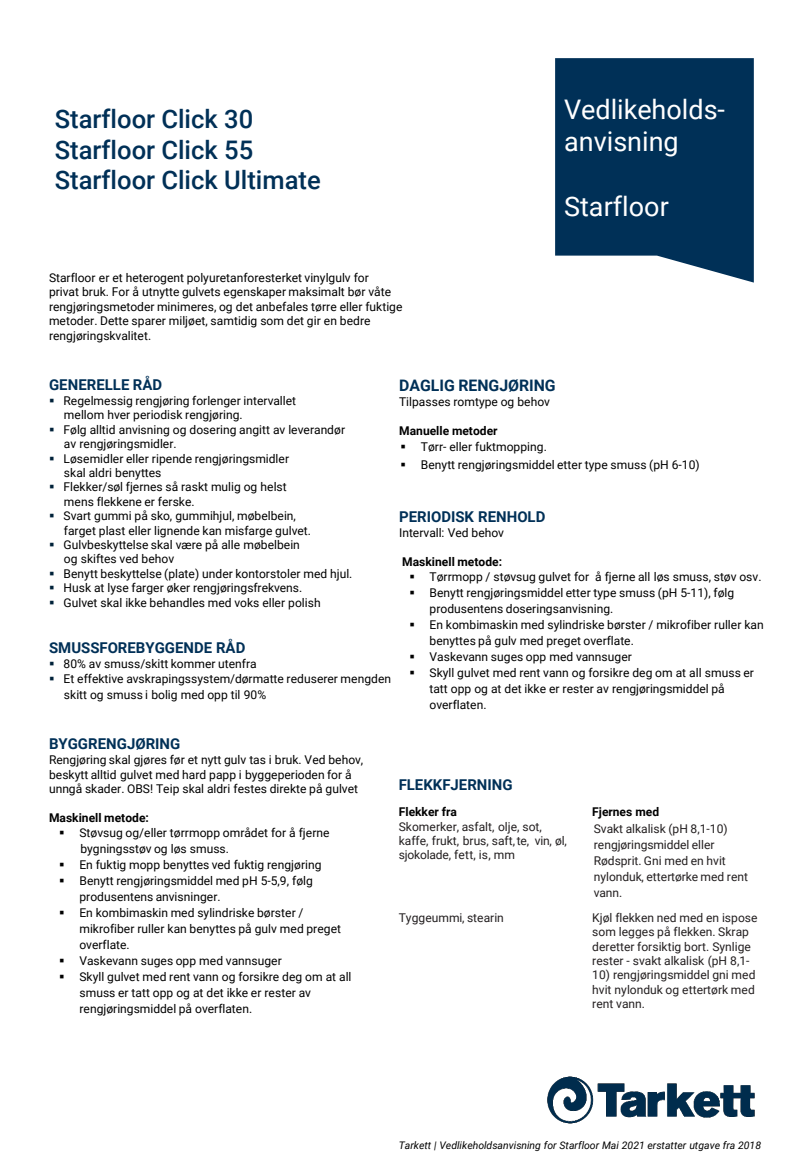
<style>
.page{position:relative;width:810px;height:1170px;background:#fff}
.page>*{position:absolute;margin:0;border:0;box-sizing:border-box;transform-origin:0 0}
.t1{font:27px/32.4px "Roboto";color:#fff}
.t2{font:500 25.5px "Roboto";color:#003057}
.t3{font:700 15.9px "Roboto";color:#003057}
.t4{font:700 15px "Roboto";color:#003057}
.t5{font:12px/15.9px "Roboto";color:#000}
.t6{font:12px/14.4px "Roboto";color:#231f20}
.t7{font:700 12px "Roboto";color:#000}
.t8{font:italic 10.5px "Roboto";color:#000}
.s1{color:#00223a}
</style>
<div class="page">
<img style="left:547px;top:1076px;width:207px;height:48px">
<svg style="left:555px;top:58px;width:199px;height:225px;background:#184366"></svg>
<p class="t2" style="left:55px;top:101px;width:200px">Starfloor Click 30</p>
<p class="t2" style="left:55px;top:132px;width:200px">Starfloor Click 55</p>
<p class="t2" style="left:55px;top:163px;width:267px">Starfloor Click Ultimate</p>
<p class="t5" style="left:49px;top:269px;width:321px">Starfloor er et heterogent polyuretanforesterket vinylgulv for</p>
<p class="t5" style="left:49px;top:284px;width:344px">privat bruk. For å utnytte gulvets egenskaper maksimalt bør våte</p>
<p class="t5" style="left:49px;top:299px;width:355px;line-height:14.4px">rengjøringsmetoder minimeres, og det anbefales tørre eller fuktige metoder. Dette sparer miljøet, samtidig som det gir en bedre</p>
<p class="t5" style="left:49px;top:327px;width:104px">rengjøringskvalitet.</p>
<p class="t1" style="left:564px;top:92px;width:162px">Vedlikeholds&shy;anvisning</p>
<p class="t1" style="left:564px;top:189px;width:106px">Starfloor</p>
<p class="t4" style="left:49px;top:374px;width:115px">GENERELLE RÅD</p>
<p class="t5" style="left:49px;top:392px;width:249px"><span class="s1">▪</span> Regelmessig rengjøring forlenger intervallet</p>
<p class="t5" style="left:64px;top:407px;width:180px">mellom hver periodisk rengjøring.</p>
<p class="t5" style="left:49px;top:421px;width:298px"><span class="s1">▪</span> Følg alltid anvisning og dosering angitt av leverandør</p>
<p class="t5" style="left:64px;top:435px;width:114px">av rengjøringsmidler.</p>
<p class="t5" style="left:49px;top:450px;width:242px"><span class="s1">▪</span> Løsemidler eller ripende rengjøringsmidler</p>
<p class="t5" style="left:64px;top:464px;width:99px">skal aldri benyttes</p>
<p class="t5" style="left:49px;top:479px;width:239px"><span class="s1">▪</span> Flekker/søl fjernes så raskt mulig og helst</p>
<p class="t5" style="left:64px;top:493px;width:132px">mens flekkene er ferske.</p>
<p class="t5" style="left:49px;top:507px;width:248px"><span class="s1">▪</span> Svart gummi på sko, gummihjul, møbelbein,</p>
<p class="t5" style="left:64px;top:522px;width:249px">farget plast eller lignende kan misfarge gulvet.</p>
<p class="t5" style="left:49px;top:536px;width:252px"><span class="s1">▪</span> Gulvbeskyttelse skal være på alle møbelbein</p>
<p class="t5" style="left:64px;top:551px;width:112px">og skiftes ved behov</p>
<p class="t5" style="left:49px;top:565px;width:305px"><span class="s1">▪</span> Benytt beskyttelse (plate) under kontorstoler med hjul.</p>
<p class="t5" style="left:49px;top:579px;width:255px"><span class="s1">▪</span> Husk at lyse farger øker rengjøringsfrekvens.</p>
<p class="t5" style="left:49px;top:594px;width:273px"><span class="s1">▪</span> Gulvet skal ikke behandles med voks eller polish</p>
<p class="t4" style="left:49px;top:637px;width:198px">SMUSSFOREBYGGENDE RÅD</p>
<p class="t5" style="left:49px;top:655px;width:209px"><span class="s1">▪</span> 80% av smuss/skitt kommer utenfra</p>
<p class="t5" style="left:49px;top:670px;width:343px"><span class="s1">▪</span> Et effektive avskrapingssystem/dørmatte reduserer mengden</p>
<p class="t5" style="left:64px;top:686px;width:204px">skitt og smuss i bolig med opp til 90%</p>
<p class="t3" style="left:399px;top:374px;width:158px">DAGLIG RENGJØRING</p>
<p class="t5" style="left:399px;top:393px;width:152px">Tilpasses romtype og behov</p>
<p class="t7" style="left:399px;top:422px;width:100px">Manuelle metoder</p>
<p class="t5" style="left:401px;top:439px;width:148px">▪ Tørr- eller fuktmopping.</p>
<p class="t5" style="left:401px;top:456px;width:301px">▪ Benytt rengjøringsmiddel etter type smuss (pH 6-10)</p>
<p class="t4" style="left:399px;top:506px;width:148px">PERIODISK RENHOLD</p>
<p class="t5" style="left:399px;top:524px;width:107px">Intervall: Ved behov</p>
<p class="t7" style="left:402px;top:553px;width:101px">Maskinell metode:</p>
<p class="t5" style="left:409px;top:568px;width:354px">▪ Tørrmopp / støvsug gulvet for å fjerne all løs smuss, støv osv.</p>
<p class="t5" style="left:430px;top:584px;width:306px;text-indent:-20px">▪ Benytt rengjøringsmiddel etter type smuss (pH 5-11), følg produsentens doseringsanvisning.</p>
<p class="t5" style="left:430px;top:616px;width:336px;text-indent:-20px">▪ En kombimaskin med sylindriske børster / mikrofiber ruller kan benyttes på gulv med preget overflate.</p>
<p class="t5" style="left:409px;top:648px;width:224px">▪ Vaskevann suges opp med vannsuger</p>
<p class="t5" style="left:430px;top:664px;width:326px;text-indent:-20px">▪ Skyll gulvet med rent vann og forsikre deg om at all smuss er tatt opp og at det ikke er rester av rengjøringsmiddel på overflaten.</p>
<p class="t4" style="left:49px;top:733px;width:133px">BYGGRENGJØRING</p>
<p class="t5" style="left:49px;top:752px;width:316px;line-height:14.4px">Rengjøring skal gjøres før et nytt gulv tas i bruk. Ved behov, beskytt alltid gulvet med hard papp i byggeperioden for å unngå skader. OBS! Teip skal aldri festes direkte på gulvet</p>
<p class="t7" style="left:49px;top:809px;width:101px">Maskinell metode:</p>
<p class="t5" style="left:59px;top:824px;width:272px">▪ Støvsug og/eller tørrmopp området for å fjerne</p>
<p class="t5" style="left:80px;top:840px;width:150px">bygningsstøv og løs smuss.</p>
<p class="t5" style="left:59px;top:856px;width:264px">▪ En fuktig mopp benyttes ved fuktig rengjøring</p>
<p class="t5" style="left:79px;top:872px;width:235px;text-indent:-20px">▪ Benytt rengjøringsmiddel med pH 5-5,9, følg produsentens anvisninger.</p>
<p class="t5" style="left:79px;top:904px;width:263px;text-indent:-20px">▪ En kombimaskin med sylindriske børster / mikrofiber ruller kan benyttes på gulv med preget overflate.</p>
<p class="t5" style="left:59px;top:952px;width:224px">▪ Vaskevann suges opp med vannsuger</p>
<p class="t5" style="left:79px;top:968px;width:274px;text-indent:-20px">▪ Skyll gulvet med rent vann og forsikre deg om at all smuss er tatt opp og at det ikke er rester av rengjøringsmiddel på overflaten.</p>
<p class="t4" style="left:399px;top:774px;width:115px">FLEKKFJERNING</p>
<p class="t7" style="left:399px;top:804px;width:60px">Flekker fra</p>
<p class="t6" style="left:399px;top:819px;width:169px">Skomerker, asfalt, olje, sot, kaffe, frukt, brus, saft,te, vin, øl, sjokolade, fett, is, mm</p>
<p class="t7" style="left:592px;top:804px;width:68px">Fjernes med</p>
<p class="t6" style="left:594px;top:820px;width:156px;line-height:15.9px">Svakt alkalisk (pH 8,1-10) rengjøringsmiddel eller<br>Rødsprit. Gni med en hvit nylonduk, ettertørke med rent vann.</p>
<p class="t6" style="left:399px;top:910px;width:107px">Tyggeummi, stearin</p>
<p class="t6" style="left:592px;top:910px;width:167px">Kjøl flekken ned med en ispose som legges på flekken. Skrap deretter forsiktig bort. Synlige rester - svakt alkalisk (pH 8,1-</p>
<p class="t6" style="left:592px;top:967px;width:165px;text-align:justify">10) rengjøringsmiddel gni med hvit nylonduk og ettertørk med rent vann.</p>
<p class="t8" style="left:399px;top:1138px;width:364px">Tarkett | Vedlikeholdsanvisning for Starfloor Mai 2021 erstatter utgave fra 2018</p>
</div>
